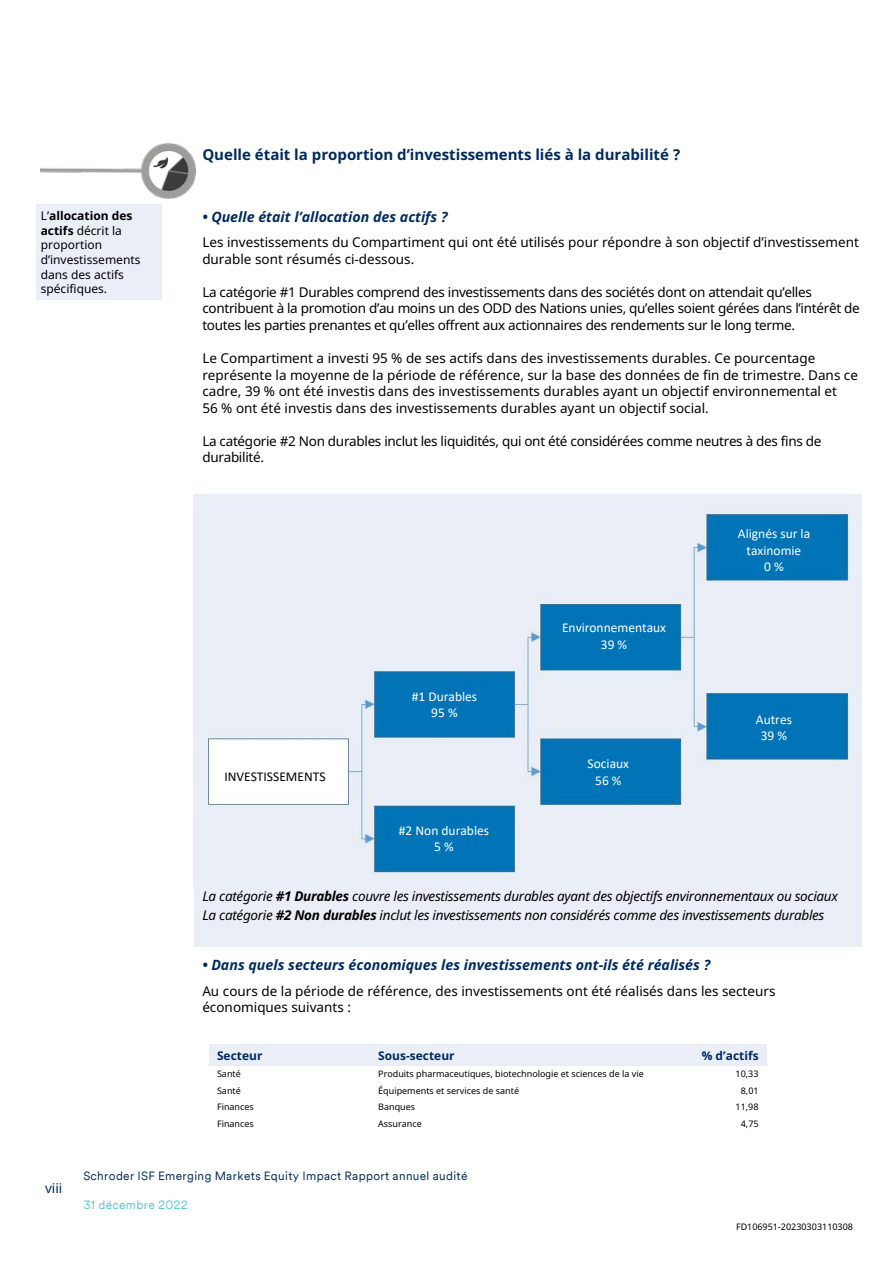
<style>
.page{position:relative;width:893px;height:1263px;background:#fff}
.page>*{position:absolute;margin:0;border:0;box-sizing:border-box;transform-origin:0 0}
.t1{font:700 15px "Noto Sans";color:#002a5e}
.t2{font:italic 700 14.25px "Noto Sans";color:#002a5e}
.t3{font:13.5px/16.5px "Noto Sans";color:#000}
.t4{font:13.5px/16.5px "Noto Sans";letter-spacing:-.02em;color:#000}
.t5{font:italic 13.5px/18.3px "Noto Sans";letter-spacing:-.02em;color:#000}
.t6{font:13.5px/16.5px "Calibri";color:#fff;text-align:center}
.t7{font:13.5px "Calibri";color:#000}
.t8{font:13.5px "Noto Sans";color:#002a5e}
.t9{font:12px/14.7px "Noto Sans";color:#000}
.t10{font:12px "Schroders Circular TT";letter-spacing:.03em;color:#002a5e}
.t11{font:700 12px "Noto Sans";color:#002a5e}
.t12{font:12px "Schroders Circular TT";letter-spacing:.025em;color:#57c7cd}
.t13{font:9px "Noto Sans";color:#000}
.s1{font-weight:700}
</style>
<div class="page">
<div style="left:37px;top:204px;width:125px;height:97px;background:#eaeef7"></div>
<div style="left:202px;top:887px;width:659px;height:18px;background:#eaeef7"></div>
<div style="left:202px;top:905px;width:659px;height:19px;background:#eaeef7"></div>
<div style="left:202px;top:924px;width:659px;height:18px;background:#eaeef7"></div>
<div style="left:202px;top:942px;width:659px;height:5px;background:#eaeef7"></div>
<div style="left:209px;top:1045px;width:161px;height:20px;background:#eaeef7"></div>
<div style="left:370px;top:1045px;width:317px;height:20px;background:#eaeef7"></div>
<div style="left:687px;top:1045px;width:80px;height:20px;background:#eaeef7"></div>
<img style="left:41px;top:143px;width:155px;height:55px">
<img style="left:194px;top:494px;width:668px;height:392px">
<img style="left:216px;top:763px;width:118px;height:26px">
<div style="left:562px;top:745px;width:93px;height:54px;background:#0174b7"></div>
<div style="left:389px;top:819px;width:110px;height:38px;background:#0174b7"></div>
<div style="left:390px;top:674px;width:110px;height:60px;background:#0174b7"></div>
<div style="left:558px;top:610px;width:112px;height:52px;background:#0174b7"></div>
<div style="left:721px;top:525px;width:105px;height:50px;background:#0174b7"></div>
<div style="left:751px;top:707px;width:46px;height:40px;background:#0174b7"></div>
<p class="t1" style="left:202px;top:146px;width:479px">Quelle était la proportion d’investissements liés à la durabilité ?</p>
<p class="t9" style="left:41px;top:208px;width:101px">L’<span class="s1">allocation des actifs</span> décrit la proportion d’investissements dans des actifs spécifiques.</p>
<p class="t2" style="left:202px;top:207px;width:247px">• Quelle était l’allocation des actifs ?</p>
<p class="t3" style="left:202px;top:234px;width:658px">Les investissements du Compartiment qui ont été utilisés pour répondre à son objectif d’investissement durable sont résumés ci-dessous.</p>
<p class="t4" style="left:202px;top:284px;width:659px">La catégorie #1 Durables comprend des investissements dans des sociétés dont on attendait qu’elles contribuent à la promotion d’au moins un des ODD des Nations unies, qu’elles soient gérées dans l’intérêt de toutes les parties prenantes et qu’elles offrent aux actionnaires des rendements sur le long terme.</p>
<p class="t3" style="left:202px;top:350px;width:657px">Le Compartiment a investi 95 % de ses actifs dans des investissements durables. Ce pourcentage représente la moyenne de la période de référence, sur la base des données de fin de trimestre. Dans ce cadre, 39 % ont été investis dans des investissements durables ayant un objectif environnemental et<br>56 % ont été investis dans des investissements durables ayant un objectif social.</p>
<p class="t4" style="left:202px;top:433px;width:621px">La catégorie #2 Non durables inclut les liquidités, qui ont été considérées comme neutres à des fins de durabilité.</p>
<p class="t7" style="left:224px;top:767px;width:103px">INVESTISSEMENTS</p>
<p class="t6" style="left:412px;top:687px;width:67px">#1 Durables<br>95 %</p>
<p class="t6" style="left:399px;top:822px;width:92px">#2 Non durables<br>5 %</p>
<p class="t6" style="left:562px;top:619px;width:106px">Environnementaux<br>39 %</p>
<p class="t6" style="left:588px;top:755px;width:43px">Sociaux<br>56 %</p>
<p class="t6" style="left:738px;top:525px;width:74px">Alignés sur la taxinomie<br>0%</p>
<p class="t6" style="left:756px;top:710px;width:38px">Autres<br>39 %</p>
<p class="t8" style="left:45px;top:1181px;width:19px">viii</p>
<p class="t5" style="left:202px;top:887px;width:637px">La catégorie <span class="s1">#1 Durables</span> couvre les investissements durables ayant des objectifs environnementaux ou sociaux<br>La catégorie <span class="s1">#2 Non durables</span> inclut les investissements non considérés comme des investissements durables</p>
<p class="t2" style="left:202px;top:955px;width:509px">• Dans quels secteurs économiques les investissements ont-ils été réalisés ?</p>
<p class="t3" style="left:202px;top:983px;width:575px">Au cours de la période de référence, des investissements ont été réalisés dans les secteurs économiques suivants :</p>
<p class="t11" style="left:217px;top:1049px;width:47px">Secteur</p>
<p class="t11" style="left:378px;top:1049px;width:78px">Sous-secteur</p>
<p class="t11" style="left:702px;top:1049px;width:58px">% d’actifs</p>
<p class="t13" style="left:217px;top:1069px;width:25px">Santé</p>
<p class="t13" style="left:378px;top:1069px;width:267px">Produits pharmaceutiques, biotechnologie et sciences de la vie</p>
<p class="t13" style="left:736px;top:1069px;width:24px">10,33</p>
<p class="t13" style="left:217px;top:1085px;width:25px">Santé</p>
<p class="t13" style="left:378px;top:1085px;width:142px">Équipements et services de santé</p>
<p class="t13" style="left:741px;top:1085px;width:19px">8,01</p>
<p class="t13" style="left:217px;top:1102px;width:38px">Finances</p>
<p class="t13" style="left:378px;top:1102px;width:38px">Banques</p>
<p class="t13" style="left:736px;top:1102px;width:24px">11,98</p>
<p class="t13" style="left:217px;top:1119px;width:38px">Finances</p>
<p class="t13" style="left:378px;top:1119px;width:45px">Assurance</p>
<p class="t13" style="left:741px;top:1119px;width:19px">4,75</p>
<p class="t10" style="left:83px;top:1168px;width:386px">Schroder ISF Emerging Markets Equity Impact Rapport annuel audité</p>
<p class="t12" style="left:83px;top:1196px;width:106px">31 décembre 2022</p>
<p class="t13" style="left:736px;top:1222px;width:119px">FD106951-20230303110308</p>
</div>
